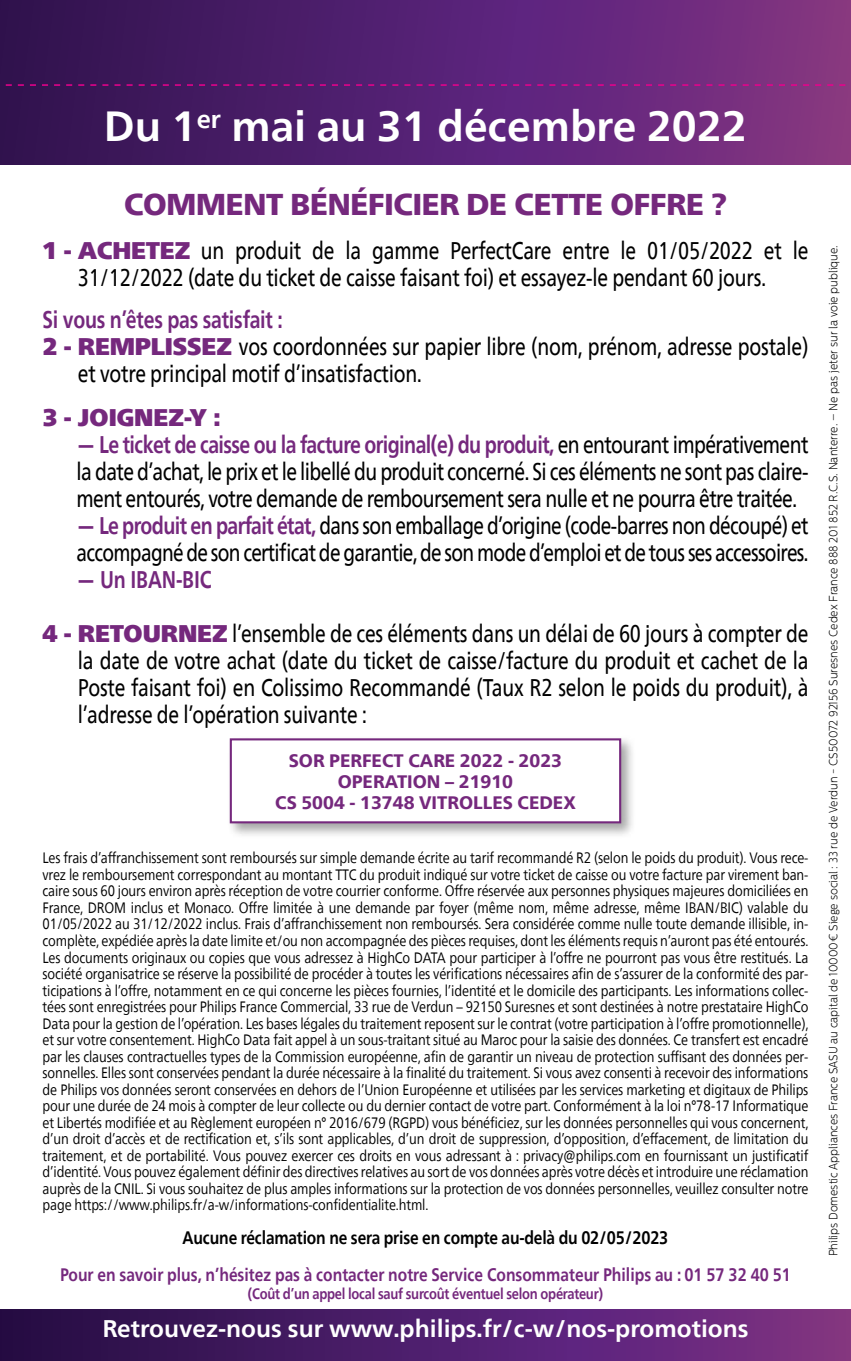
<style>
.page{position:relative;width:851px;height:1361px;background:#fff}
.page>*{position:absolute;margin:0;border:0;box-sizing:border-box;transform-origin:0 0}
.t1{font:700 42px "Neue Frutiger World";color:#fff}
.t2{font:900 30px "Neue Frutiger World";letter-spacing:-.01em;color:#75287d}
.t3{font:24px/27px "Neue Frutiger World";letter-spacing:-.01em;color:#000;text-align:justify;scale:.8 1}
.t4{font:24px/27px "Neue Frutiger World";letter-spacing:-.035em;color:#000;scale:.79 1}
.t5{font:700 24px "Neue Frutiger World";color:#fff}
.t6{font:700 24px "Neue Frutiger World";letter-spacing:-.01em;color:#75287d;scale:.8 1}
.t7{font:24px "Neue Frutiger World Xtra Blk";letter-spacing:-.01em;color:#75287d}
.t8{font:700 18px "Neue Frutiger World";color:#75287d;scale:.85 1}
.t9{font:800 18px/21px "Neue Frutiger World";color:#75287d;text-align:center}
.t10{font:700 18px "Neue Frutiger World";letter-spacing:-.01em;color:#000;scale:.85 1}
.t11{font:15px/16.5px "Neue Frutiger World";letter-spacing:-.01em;color:#000;text-align:justify;scale:.85 1}
.t12{font:700 15px "Neue Frutiger World";letter-spacing:-.02em;color:#75287d;scale:.85 1}
.t13{font:300 12px "Centrale Sans";color:#000;scale:.9 1}
.s1{font-family:"Neue Frutiger World Xtra Blk";color:#75287d}
.s2{font-weight:700;color:#75287d}
</style>
<div class="page">
<div style="left:0;top:0;width:850px;height:164px;background:linear-gradient(to right,#2d1154,#82348b)"></div>
<svg style="left:0;top:84px;width:850px;height:2px;background:#8e1579"></svg>
<div style="left:226px;top:735px;width:410px;height:103px;background:#000;opacity:.35"></div>
<div style="left:231px;top:739px;width:389px;height:83px;background:#fff"></div>
<div style="left:230px;top:738px;width:391px;height:85px;border:2px solid #75287d"></div>
<div style="left:0;top:1310px;width:850px;height:51px;background:linear-gradient(to right,#230c47,#7e328d)"></div>
<h1 class="t1" style="left:104px;top:90px;width:644px">Du 1<sup>er</sup> mai au 31 décembre 2022</h1>
<h2 class="t2" style="left:124px;top:187px;width:604px">COMMENT BÉNÉFICIER DE CETTE OFFRE ?</h2>
<h3 class="t3" style="left:43px;top:237px;width:958px;text-align:center"><span class="s1">1 - ACHETEZ</span> un produit de la gamme PerfectCare entre le 01/05/2022 et le<br>31/12/2022 (date du ticket de caisse faisant foi) et essayez-le pendant 60 jours.</h3>
<h3 class="t6" style="left:43px;top:298px;width:302px">Si vous n’êtes pas satisfait :</h3>
<h3 class="t3" style="left:43px;top:333px;width:958px"><span class="s1">2 - REMPLISSEZ</span> vos coordonnées sur papier libre (nom, prénom, adresse postale)</h3>
<h3 class="t3" style="left:78px;top:360px;width:431px">et votre principal motif d’insatisfaction.</h3>
<h3 class="t7" style="left:43px;top:403px;width:180px">3 - JOIGNEZ-Y :</h3>
<p class="t3" style="left:77px;top:431px;width:916px"><span class="s2">— Le ticket de caisse ou la facture original(e) du produit,</span> en entourant impérativement la date d’achat, le prix et le libellé du produit concerné. Si ces éléments ne sont pas claire&shy;ment entourés, votre demande de remboursement sera nulle et ne pourra être traitée.</p>
<h3 class="t4" style="left:77px;top:512px;width:927px"><span class="s2">— Le produit en parfait état,</span> dans son emballage d’origine (code-barres non découpé) et accompagné de son certificat de garantie, de son mode d’emploi et de tous ses accessoires.</h3>
<h3 class="t6" style="left:77px;top:558px;width:170px">— Un IBAN-BIC</h3>
<p class="t3" style="left:78px;top:621px;width:914px;text-indent:-35px"><span class="s1">4 - RETOURNEZ</span> l’ensemble de ces éléments dans un délai de 60 jours à compter de la date de votre achat (date du ticket de caisse/facture du produit et cachet de la Poste faisant foi) en Colissimo Recommandé (Taux R2 selon le poids du produit), à l’adresse de l’opération suivante :</p>
<p class="t9" style="left:275px;top:750px;width:302px">SOR PERFECT CARE 2022 - 2023<br>OPERATION – 21910<br>CS 5004 - 13748 VITROLLES CEDEX</p>
<p class="t11" style="left:43px;top:850px;width:902px">Les frais d’affranchissement sont remboursés sur simple demande écrite au tarif recommandé R2 (selon le poids du produit). Vous rece&shy;vrez le remboursement correspondant au montant TTC du produit indiqué sur votre ticket de caisse ou votre facture par virement ban&shy;caire sous 60 jours environ après réception de votre courrier conforme. Offre réservée aux personnes physiques majeures domiciliées en France, DROM inclus et Monaco. Offre limitée à une demande par foyer (même nom, même adresse, même IBAN/BIC) valable du 01/05/2022 au 31/12/2022 inclus. Frais d’affranchissement non remboursés. Sera considérée comme nulle toute demande illisible, in&shy;complète, expédiée après la date limite et/ou non accompagnée des pièces requises, dont les éléments requis n’auront pas été entourés.<br>Les documents originaux ou copies que vous adressez à HighCo DATA pour participer à l’offre ne pourront pas vous être restitués. La société organisatrice se réserve la possibilité de procéder à toutes les vérifications nécessaires afin de s’assurer de la conformité des par&shy;ticipations à l’offre, notamment en ce qui concerne les pièces fournies, l’identité et le domicile des participants. Les informations collec&shy;tées sont enregistrées pour Philips France Commercial, 33 rue de Verdun – 92150 Suresnes et sont destinées à notre prestataire HighCo Data pour la gestion de l’opération. Les bases légales du traitement reposent sur le contrat (votre participation à l’offre promotionnelle), et sur votre consentement. HighCo Data fait appel à un sous-traitant situé au Maroc pour la saisie des données. Ce transfert est encadré par les clauses contractuelles types de la Commission européenne, afin de garantir un niveau de protection suffisant des données per&shy;sonnelles. Elles sont conservées pendant la durée nécessaire à la finalité du traitement. Si vous avez consenti à recevoir des informations de Philips vos données seront conservées en dehors de l’Union Européenne et utilisées par les services marketing et digitaux de Philips pour une durée de 24 mois à compter de leur collecte ou du dernier contact de votre part. Conformément à la loi n°78-17 Informatique et Libertés modifiée et au Règlement européen n° 2016/679 (RGPD) vous bénéficiez, sur les données personnelles qui vous concernent, d’un droit d’accès et de rectification et, s’ils sont applicables, d’un droit de suppression, d’opposition, d’effacement, de limitation du traitement, et de portabilité. Vous pouvez exercer ces droits en vous adressant à : privacy@philips.com en fournissant un justificatif d’identité. Vous pouvez également définir des directives relatives au sort de vos données après votre décès et introduire une réclamation auprès de la CNIL. Si vous souhaitez de plus amples informations sur la protection de vos données personnelles, veuillez consulter notre page https://www.philips.fr/a-w/informations-confidentialite.html.</p>
<p class="t10" style="left:182px;top:1221px;width:573px">Aucune réclamation ne sera prise en compte au-delà du 02/05/2023</p>
<p class="t8" style="left:60px;top:1259px;width:861px">Pour en savoir plus, n’hésitez pas à contacter notre Service Consommateur Philips au : 01 57 32 40 51</p>
<p class="t12" style="left:248px;top:1281px;width:419px">(Coût d’un appel local sauf surcoût éventuel selon opérateur)</p>
<h3 class="t5" style="left:102px;top:1307px;width:647px">Retrouvez-nous sur www.philips.fr/c-w/nos-promotions</h3>
<p class="t13" style="left:826px;top:1256px;width:1125px;rotate:-90deg">Philips Domestic Appliances France SASU au capital de 10000€ Siege social : 33 rue de Verdun - CS50072 92156 Suresnes Cedex France 888 201 852 R.C.S. Nanterre. – Ne pas jeter sur la voie publique.</p>
</div>
